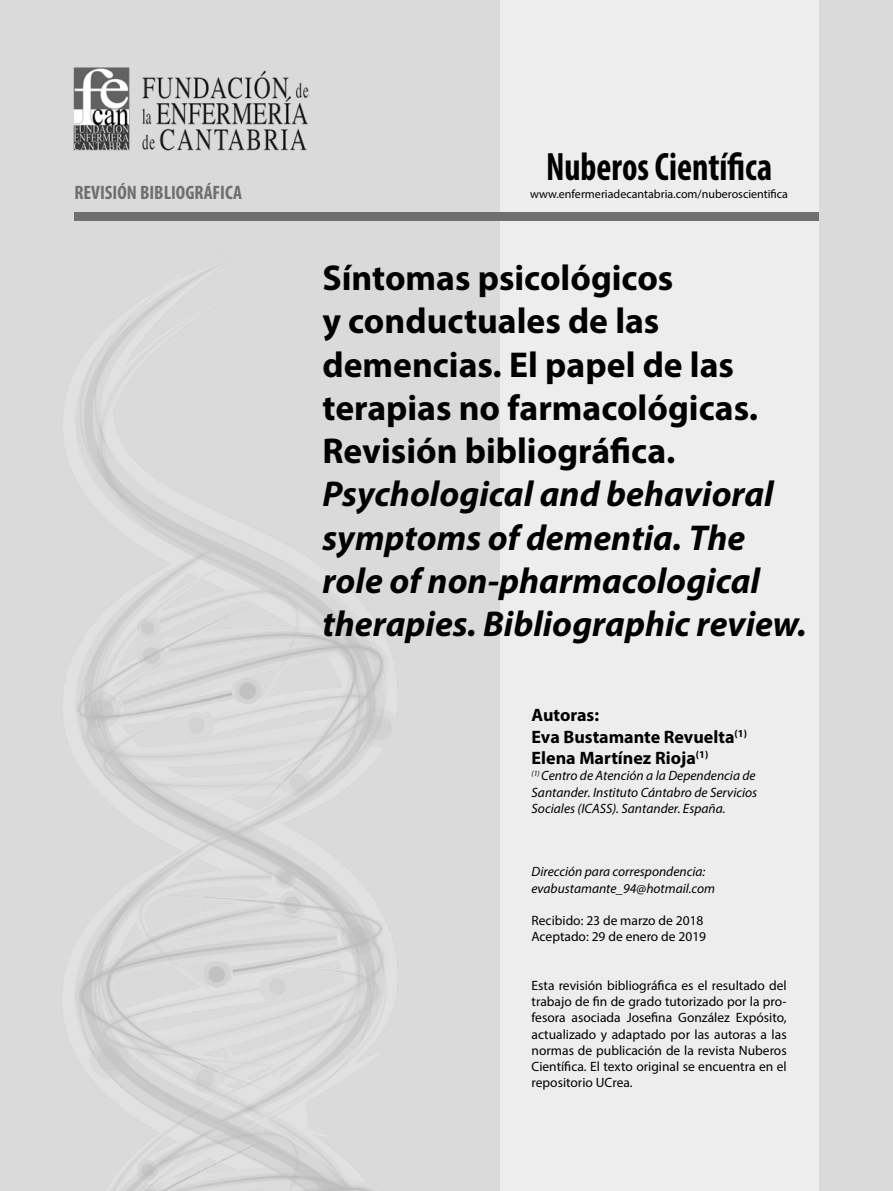
<style>
.page{position:relative;width:893px;height:1191px;background:#dadada}
.page>*{position:absolute;margin:0;border:0;box-sizing:border-box;transform-origin:0 0}
.t1{font:700 condensed 39.75px "Myriad Pro";color:#000;scale:.9 1}
.t2{font:700 36px/43.2px "Myriad Pro";color:#000}
.t3{font:italic 700 36px/43.2px "Myriad Pro";color:#000}
.t4{font:700 condensed 19.5px "Myriad Pro";color:#706f6f}
.t5{font:700 18px/21.6px "Myriad Pro";color:#000}
.t6{font:13.5px/16.2px "Myriad Pro";color:#000}
.t7{font:italic 13.5px/16.2px "Myriad Pro";color:#000;text-align:justify}
.t8{font:12px "Myriad Pro";color:#000}
</style>
<div class="page">
<div style="left:500px;top:0;width:319px;height:1191px;background:#ededed"></div>
<div style="left:74px;top:213px;width:745px;height:8px;background:#706f6f"></div>
<img style="left:73px;top:67px;width:236px;height:84px">
<img style="left:78px;top:266px;width:306px;height:925px">
<h3 class="t4" style="left:74px;top:180px;width:169px">REVISIÓN BIBLIOGRÁFICA</h3>
<h1 class="t1" style="left:546px;top:142px;width:253px">Nuberos Científica</h1>
<p class="t8" style="left:530px;top:187px;width:259px">www.enfermeriadecantabria.com/nuberoscientifica</p>
<h2 class="t2" style="left:322px;top:255px;width:437px">Síntomas psicológicos<br>y conductuales de las demencias. El papel de las terapias no farmacológicas.<br>Revisión bibliográfica.</h2>
<h2 class="t3" style="left:322px;top:471px;width:486px">Psychological and behavioral symptoms of dementia. The role of non-pharmacological therapies. Bibliographic review.</h2>
<h3 class="t5" style="left:531px;top:703px;width:217px">Autoras:<br>Eva Bustamante Revuelta<sup>(1)<br></sup>Elena Martínez Rioja<sup>(1)</sup></h3>
<p class="t7" style="left:531px;top:767px;width:227px"><sup>(1)</sup> Centro de Atención a la Dependencia de Santander. Instituto Cántabro de Servicios Sociales (ICASS). Santander. España.</p>
<p class="t7" style="left:531px;top:863px;width:185px">Dirección para correspondencia: evabustamante_94@hotmail.com</p>
<p class="t6" style="left:531px;top:912px;width:176px">Recibido: 23 de marzo de 2018<br>Aceptado: 29 de enero de 2019</p>
<p class="t6" style="left:531px;top:977px;width:257px;text-align:justify">Esta revisión bibliográfica es el resultado del trabajo de fin de grado tutorizado por la pro&shy;fesora asociada Josefina González Expósito, actualizado y adaptado por las autoras a las normas de publicación de la revista Nuberos Científica. El texto original se encuentra en el repositorio UCrea.</p>
</div>
